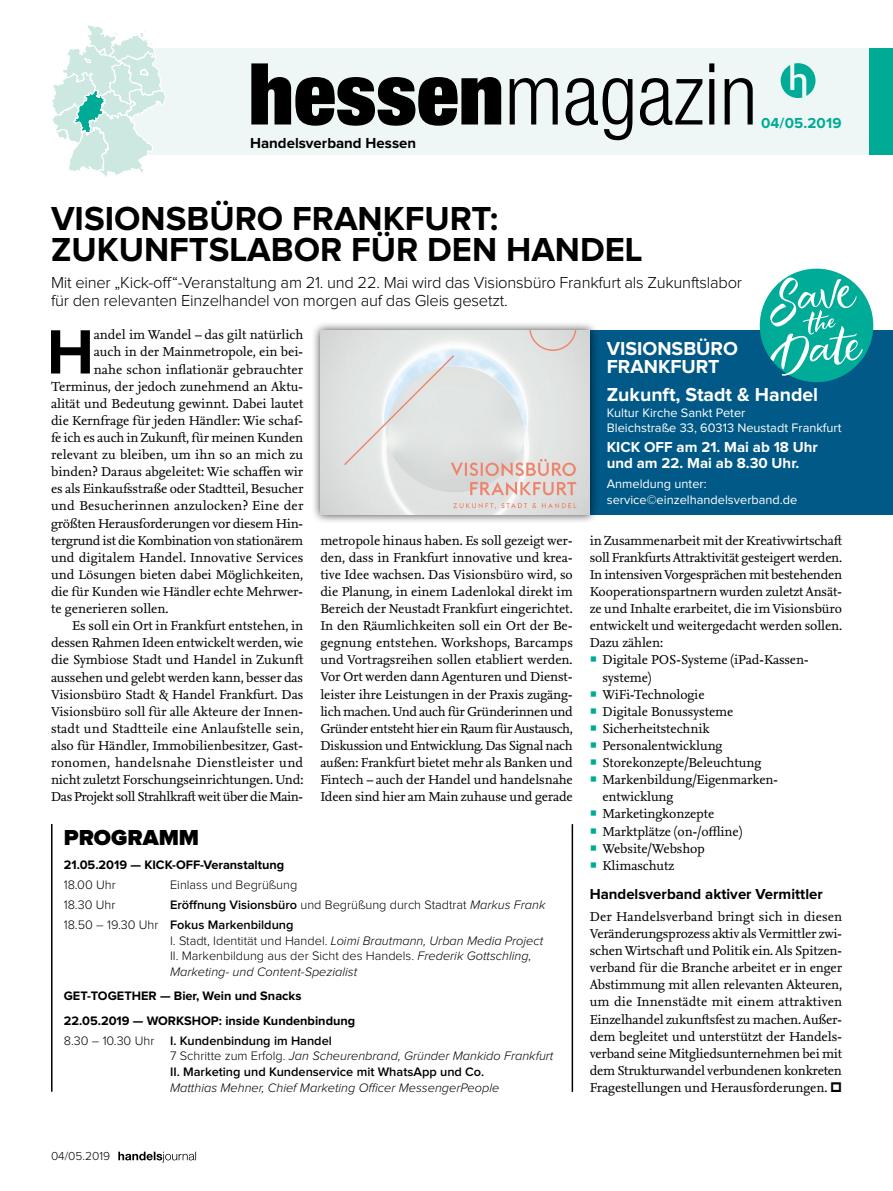
<style>
.page{position:relative;width:893px;height:1191px;background:#fff}
.page>*{position:absolute;margin:0;border:0;box-sizing:border-box;transform-origin:0 0}
.t1{font:700 64.8px "Proxima Nova";color:#000}
.t2{font:700 34.5px/31.5px "Proxima Nova";color:#000}
.t3{font:900 22.5px "Proxima Nova";color:#000}
.t4{font:700 19.5px/18px "Proxima Nova";color:#fff}
.t5{font:300 16.5px/18px "Proxima Nova";letter-spacing:-.015em;color:#000}
.t6{font:700 15px "Proxima Nova";color:#000}
.t7{font:700 15px/15.8px "Proxima Nova";color:#fff}
.t8{font:700 15px "Proxima Nova";letter-spacing:.01em;color:#00ab96}
.t9{font:13.5px/17.1px "Nexus Serif Pro";letter-spacing:-.01em;color:#000;text-align:justify}
.t10{font:13.5px "Nexus Serif Pro";letter-spacing:.01em;color:#000}
.t11{font:13.5px "Nexus Serif Pro";letter-spacing:-.03em;color:#000}
.t12{font:13.5px "Nexus Serif Pro";letter-spacing:.015em;color:#000}
.t13{font:italic 300 12.75px/15.8px "Proxima Nova";color:#000}
.t14{font:600 12.75px/15.8px "Proxima Nova";color:#000}
.t15{font:300 12.75px/20px "Proxima Nova";color:#000}
.t16{font:12.75px/15.8px "Proxima Nova";color:#fff}
.t17{font:700 12.75px/24.3px "Proxima Nova";color:#000}
.t18{font:300 12px "Proxima Nova";color:#000}
.s1{font-weight:600}
.s2{font-style:italic}
.s3{font-style:normal}
.s4{font-weight:300}
.s5{font-weight:300;font-style:italic}
</style>
<div class="page">
<div style="left:590px;top:331px;width:303px;height:183px;background:#005986"></div>
<hr style="left:51px;top:824px;width:2px;height:267px;background:#000">
<hr style="left:572px;top:824px;width:1px;height:267px;background:#000">
<div style="left:311px;top:322px;width:288px;height:202px;background:#000;opacity:.75"></div>
<img style="left:320px;top:331px;width:270px;height:183px">
<div style="left:760px;top:269px;width:113px;height:113px;background:#00ab97;border-radius:50%"></div>
<svg style="left:769px;top:276px;width:94px;height:100px"></svg>
<div style="left:867px;top:48px;width:26px;height:107px;background:#00ab96"></div>
<svg style="left:118px;top:1151px;width:78px;height:11px"></svg>
<div style="left:101px;top:48px;width:768px;height:107px;background:#eff7f6"></div>
<svg style="left:251px;top:63px;width:502px;height:77px"></svg>
<svg style="left:52px;top:25px;width:114px;height:152px"></svg>
<svg style="left:781px;top:63px;width:34px;height:35px"></svg>
<p class="t6" style="left:250px;top:136px;width:168px">Handelsverband Hessen</p>
<p class="t8" style="left:761px;top:116px;width:82px">04/05.2019</p>
<h2 class="t2" style="left:51px;top:204px;width:593px">VISIONSBÜRO FRANKFURT:<br>ZUKUNFTSLABOR FÜR DEN HANDEL</h2>
<p class="t5" style="left:51px;top:274px;width:693px">Mit einer „Kick-off“-Veranstaltung am 21. und 22. Mai wird das Visionsbüro Frankfurt als Zukunftslabor für den relevanten Einzelhandel von morgen auf das Gleis gesetzt.</p>
<h3 class="t4" style="left:607px;top:340px;width:133px">VISIONSBÜRO<br>FRANKFURT</h3>
<h3 class="t4" style="left:607px;top:386px;width:213px">Zukunft, Stadt &amp; Handel</h3>
<p class="t16" style="left:607px;top:405px;width:236px">Kultur Kirche Sankt Peter<br>Bleichstraße 33, 60313 Neustadt Frankfurt</p>
<p class="t7" style="left:607px;top:440px;width:213px">KICK OFF am 21. Mai ab 18 Uhr und am 22. Mai ab 8.30 Uhr.</p>
<p class="t16" style="left:607px;top:476px;width:192px">Anmeldung unter: service©einzelhandelsverband.de</p>
<p class="t9" style="left:320px;top:531px;width:254px">metropole hinaus haben. Es soll gezeigt wer&shy;den, dass in Frankfurt innovative und krea&shy;tive Idee wachsen. Das Visionsbüro wird, so die Planung, in einem Ladenlokal direkt im Bereich der Neustadt Frankfurt eingerichtet.<br>In den Räumlichkeiten soll ein Ort der Be&shy;gegnung entstehen. Workshops, Barcamps und Vortragsreihen sollen etabliert werden.<br>Vor Ort werden dann Agenturen und Dienst&shy;leister ihre Leistungen in der Praxis zugäng&shy;lich machen. Und auch für Gründerinnen und Gründer entsteht hier ein Raum für Austausch, Diskussion und Entwicklung. Das Signal nach außen: Frankfurt bietet mehr als Banken und Fintech – auch der Handel und handelsnahe Ideen sind hier am Main zuhause und gerade</p>
<p class="t9" style="left:590px;top:531px;width:254px">in Zusammenarbeit mit der Kreativwirtschaft</p>
<h1 class="t1" style="left:47px;top:322px;width:49px">H</h1>
<p class="t9" style="left:94px;top:326px;width:211px">andel im Wandel – das gilt natürlich</p>
<p class="t9" style="left:94px;top:343px;width:211px">auch in der Mainmetropole, ein bei-</p>
<p class="t9" style="left:94px;top:360px;width:211px">nahe schon inflationär gebrauchter</p>
<p class="t9" style="left:51px;top:377px;width:254px">Terminus, der jedoch zunehmend an Aktu-</p>
<p class="t9" style="left:51px;top:394px;width:254px">alität und Bedeutung gewinnt. Dabei lautet</p>
<p class="t9" style="left:51px;top:411px;width:254px">die Kernfrage für jeden Händler: Wie schaf-</p>
<p class="t9" style="left:51px;top:428px;width:254px">fe ich es auch in Zukunft, für meinen Kunden</p>
<p class="t9" style="left:51px;top:445px;width:254px">relevant zu bleiben, um ihn so an mich zu</p>
<p class="t9" style="left:51px;top:462px;width:254px">binden? Daraus abgeleitet: Wie schaffen wir</p>
<p class="t9" style="left:51px;top:480px;width:254px">es als Einkaufsstraße oder Stadtteil, Besucher</p>
<p class="t10" style="left:51px;top:496px;width:254px">und Besucherinnen anzulocken? Eine der</p>
<p class="t9" style="left:51px;top:514px;width:254px">größten Herausforderungen vor diesem Hin-</p>
<p class="t9" style="left:51px;top:531px;width:254px">tergrund ist die Kombination von stationärem</p>
<p class="t9" style="left:51px;top:548px;width:254px">und digitalem Handel. Innovative Services</p>
<p class="t9" style="left:51px;top:565px;width:254px">und Lösungen bieten dabei Möglichkeiten,</p>
<p class="t9" style="left:51px;top:582px;width:254px">die für Kunden wie Händler echte Mehrwer-</p>
<p class="t9" style="left:51px;top:599px;width:119px">te generieren sollen.</p>
<p class="t9" style="left:72px;top:616px;width:232px">Es soll ein Ort in Frankfurt entstehen, in</p>
<p class="t9" style="left:51px;top:633px;width:254px">dessen Rahmen Ideen entwickelt werden, wie</p>
<p class="t9" style="left:51px;top:651px;width:254px">die Symbiose Stadt und Handel in Zukunft</p>
<p class="t9" style="left:51px;top:668px;width:254px">aussehen und gelebt werden kann, besser das</p>
<p class="t9" style="left:51px;top:685px;width:254px">Visionsbüro Stadt &amp; Handel Frankfurt. Das</p>
<p class="t9" style="left:51px;top:702px;width:254px">Visionsbüro soll für alle Akteure der Innen-</p>
<p class="t10" style="left:51px;top:718px;width:254px">stadt und Stadtteile eine Anlaufstelle sein,</p>
<p class="t9" style="left:51px;top:736px;width:254px">also für Händler, Immobilienbesitzer, Gast-</p>
<p class="t12" style="left:51px;top:752px;width:254px">ronomen, handelsnahe Dienstleister und</p>
<p class="t9" style="left:51px;top:770px;width:254px">nicht zuletzt Forschungseinrichtungen. Und:</p>
<p class="t11" style="left:51px;top:787px;width:254px">Das Projekt soll Strahlkraft weit über die Main-</p>
<p class="t9" style="left:590px;top:548px;width:254px">soll Frankfurts Attraktivität gesteigert werden.</p>
<p class="t9" style="left:590px;top:565px;width:254px">In intensiven Vorgesprächen mit bestehenden</p>
<p class="t9" style="left:590px;top:582px;width:254px">Kooperationspartnern wurden zuletzt Ansät-</p>
<p class="t9" style="left:590px;top:599px;width:254px">ze und Inhalte erarbeitet, die im Visionsbüro</p>
<p class="t9" style="left:590px;top:616px;width:254px">entwickelt und weitergedacht werden sollen.</p>
<p class="t9" style="left:590px;top:633px;width:75px">Dazu zählen:</p>
<p class="t9" style="left:602px;top:651px;width:206px">Digitale POS-Systeme (iPad-Kassen-</p>
<p class="t9" style="left:602px;top:668px;width:50px">systeme)</p>
<p class="t9" style="left:602px;top:685px;width:104px">WiFi-Technologie</p>
<p class="t9" style="left:602px;top:702px;width:132px">Digitale Bonussysteme</p>
<p class="t9" style="left:602px;top:719px;width:109px">Sicherheitstechnik</p>
<p class="t9" style="left:602px;top:736px;width:122px">Personalentwicklung</p>
<p class="t9" style="left:602px;top:753px;width:160px">Storekonzepte/Beleuchtung</p>
<p class="t9" style="left:602px;top:770px;width:176px">Markenbildung/Eigenmarken-</p>
<p class="t9" style="left:602px;top:787px;width:72px">entwicklung</p>
<p class="t9" style="left:602px;top:804px;width:113px">Marketingkonzepte</p>
<p class="t9" style="left:602px;top:822px;width:141px">Marktplätze (on-/offline)</p>
<p class="t9" style="left:602px;top:839px;width:104px">Website/Webshop</p>
<p class="t9" style="left:602px;top:856px;width:73px">Klimaschutz</p>
<p class="t6" style="left:590px;top:887px;width:235px">Handelsverband aktiver Vermittler</p>
<p class="t9" style="left:590px;top:907px;width:254px">Der Handelsverband bringt sich in diesen Veränderungsprozess aktiv als Vermittler zwi&shy;schen Wirtschaft und Politik ein. Als Spitzen&shy;verband für die Branche arbeitet er in enger Abstimmung mit allen relevanten Akteuren, um die Innenstädte mit einem attraktiven Einzelhandel zukunftsfest zu machen. Außer&shy;dem begleitet und unterstützt der Handels&shy;verband seine Mitgliedsunternehmen bei mit dem Strukturwandel verbundenen konkreten Fragestellungen und Herausforderungen.</p>
<h3 class="t3" style="left:64px;top:826px;width:137px">PROGRAMM</h3>
<p class="t17" style="left:64px;top:853px;width:222px">21.05.2019 — KICK-OFF-Veranstaltung</p>
<p class="t15" style="left:64px;top:875px;width:54px">18.00 Uhr</p>
<p class="t15" style="left:170px;top:875px;width:129px">Einlass und Begrüßung</p>
<p class="t15" style="left:64px;top:895px;width:53px">18.30 Uhr</p>
<p class="t15" style="left:64px;top:895px;width:483px;text-indent:106px"><span class="s1">Eröffnung Visionsbüro</span> und Begrüßung durch Stadtrat <span class="s2">Markus Frank<br></span>18.50 – 19.30 Uhr <span class="s1">Fokus Markenbildung</span></p>
<p class="t13" style="left:170px;top:933px;width:375px"><span class="s3">I. Stadt, Identität und Handel.</span> Loimi Brautmann, Urban Media Project<br><span class="s3">II. Markenbildung aus der Sicht des Handels.</span> Frederik Gottschling,<br>Marketing- und Content-Spezialist</p>
<p class="t17" style="left:64px;top:984px;width:293px">GET-TOGETHER — Bier, Wein und Snacks<br>22.05.2019 — WORKSHOP: inside Kundenbindung</p>
<p class="t14" style="left:170px;top:1033px;width:385px;text-indent:-106px"><span class="s4">8.30 – 10.30 Uhr</span> I. Kundenbindung im Handel<br><span class="s4">7 Schritte zum Erfolg.</span> <span class="s5">Jan Scheurenbrand, Gründer Mankido Frankfurt<br></span>II. Marketing und Kundenservice mit WhatsApp und Co.</p>
<p class="t13" style="left:170px;top:1080px;width:331px">Matthias Mehner, Chief Marketing Officer MessengerPeople</p>
<p class="t18" style="left:51px;top:1150px;width:61px">04/05.2019</p>
</div>
